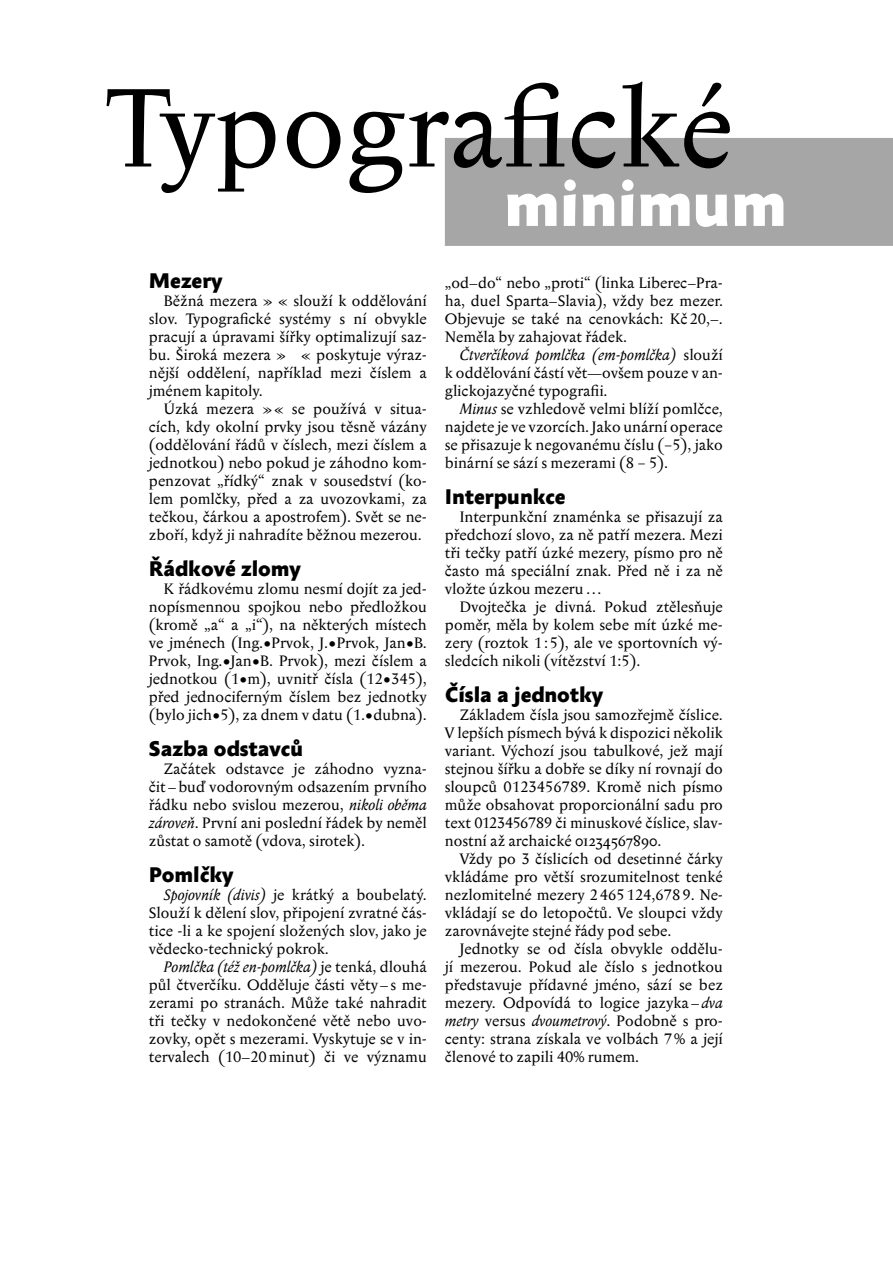
<style>
.page{position:relative;width:893px;height:1263px;background:#fff}
.page>*{position:absolute;margin:0;border:0;box-sizing:border-box;transform-origin:0 0}
.t1{font:110.4px "Anselm Serif";color:#000}
.t2{font:500 63px "Anselm Sans";color:#fff}
.t3{font:500 21px "Anselm Sans";color:#000}
.t4{font:15px/18px "Anselm Serif";color:#000;text-align:justify}
.s1{font-style:italic}
</style>
<div class="page">
<div style="left:446px;top:139px;width:446px;height:106px;background:#a6a6a6"></div>
<h1 class="t1" style="left:108px;top:50px;width:627px">Typografické</h1>
<h2 class="t2" style="left:504px;top:158px;width:284px">minimum</h2>
<h3 class="t3" style="left:149px;top:265px;width:75px">Mezery</h3>
<p class="t4" style="left:149px;top:292px;width:280px;text-indent:15px">Běžná mezera » « slouží k oddělování slov. Typografické systémy s ní obvykle pracují a úpravami šířky optimalizují saz&shy;bu. Široká mezera » « poskytuje výraz&shy;nější oddělení, například mezi číslem a jménem kapitoly.</p>
<p class="t4" style="left:149px;top:400px;width:280px;text-indent:15px">Úzká mezera »« se používá v situa&shy;cích, kdy okolní prvky jsou těsně vázány (oddělování řádů v číslech, mezi číslem a jednotkou) nebo pokud je záhodno kom&shy;penzovat „řídký“ znak v sousedství (ko&shy;lem pomlčky, před a za uvozovkami, za tečkou, čárkou a apostrofem). Svět se ne&shy;zboří, když ji nahradíte běžnou mezerou.</p>
<h3 class="t3" style="left:149px;top:553px;width:153px">Řádkové zlomy</h3>
<p class="t4" style="left:149px;top:580px;width:280px;text-indent:15px">K řádkovému zlomu nesmí dojít za jed&shy;nopísmennou spojkou nebo předložkou (kromě „a“ a „i“), na některých místech ve jménech (Ing.•Prvok, J.•Prvok, Jan•B.<br>Prvok, Ing.•Jan•B. Prvok), mezi číslem a jednotkou (1•m), uvnitř čísla (12•345), před jednociferným číslem bez jednotky (bylo jich•5), za dnem v datu (1.•dubna).</p>
<h3 class="t3" style="left:149px;top:733px;width:156px">Sazba odstavců</h3>
<p class="t4" style="left:149px;top:760px;width:280px;text-indent:15px">Začátek odstavce je záhodno vyzna&shy;čit–buď vodorovným odsazením prvního řádku nebo svislou mezerou, <span class="s1">nikoli oběma zároveň</span>. První ani poslední řádek by neměl zůstat o samotě (vdova, sirotek).</p>
<h3 class="t3" style="left:149px;top:859px;width:86px">Pomlčky</h3>
<p class="t4" style="left:149px;top:886px;width:280px;text-indent:15px"><span class="s1">Spojovník (divis)</span> je krátký a boubelatý.<br>Slouží k dělení slov, připojení zvratné čás&shy;tice -li a ke spojení složených slov, jako je vědecko-technický pokrok.</p>
<p class="t4" style="left:149px;top:958px;width:280px;text-indent:15px"><span class="s1">Pomlčka (též en-pomlčka)</span> je tenká, dlouhá půl čtverčíku. Odděluje části věty–s me&shy;zerami po stranách. Může také nahradit tři tečky v nedokončené větě nebo uvo&shy;zovky, opět s mezerami. Vyskytuje se v in&shy;tervalech (10–20minut) či ve významu</p>
<p class="t4" style="left:445px;top:274px;width:280px">„od–do“ nebo „proti“ (linka Liberec–Pra&shy;ha, duel Sparta–Slavia), vždy bez mezer.<br>Objevuje se také na cenovkách: Kč20,–.<br>Neměla by zahajovat řádek.</p>
<p class="t4" style="left:445px;top:346px;width:280px;text-indent:15px"><span class="s1">Čtverčíková pomlčka (em-pomlčka)</span> slouží k oddělování částí vět—ovšem pouze v an&shy;glickojazyčné typografii.</p>
<p class="t4" style="left:445px;top:400px;width:280px;text-indent:15px"><span class="s1">Minus</span> se vzhledově velmi blíží pomlčce, najdete je ve vzorcích. Jako unární operace se přisazuje k negovanému číslu (−5), jako binární se sází s mezerami (8 − 5).</p>
<h3 class="t3" style="left:445px;top:481px;width:122px">Interpunkce</h3>
<p class="t4" style="left:445px;top:508px;width:280px;text-indent:15px">Interpunkční znaménka se přisazují za předchozí slovo, za ně patří mezera. Mezi tři tečky patří úzké mezery, písmo pro ně často má speciální znak. Před ně i za ně vložte úzkou mezeru…</p>
<p class="t4" style="left:445px;top:598px;width:280px;text-indent:15px">Dvojtečka je divná. Pokud ztělesňuje poměr, měla by kolem sebe mít úzké me&shy;zery (roztok 1:5), ale ve sportovních vý&shy;sledcích nikoli (vítězství 1:5).</p>
<h3 class="t3" style="left:445px;top:679px;width:160px">Čísla a jednotky</h3>
<p class="t4" style="left:445px;top:706px;width:280px;text-indent:15px">Základem čísla jsou samozřejmě číslice.<br>V lepších písmech bývá k dispozici několik variant. Výchozí jsou tabulkové, jež mají stejnou šířku a dobře se díky ní rovnají do sloupců 0123456789. Kromě nich písmo může obsahovat proporcionální sadu pro text 0123456789 či minuskové číslice, slav&shy;nostní až archaické 01234567890.</p>
<p class="t4" style="left:445px;top:850px;width:280px;text-indent:15px">Vždy po 3 číslicích od desetinné čárky vkládáme pro větší srozumitelnost tenké nezlomitelné mezery 2465124,6789. Ne&shy;vkládají se do letopočtů. Ve sloupci vždy zarovnávejte stejné řády pod sebe.</p>
<p class="t4" style="left:445px;top:940px;width:280px;text-indent:15px">Jednotky se od čísla obvykle oddělu&shy;jí mezerou. Pokud ale číslo s jednotkou představuje přídavné jméno, sází se bez mezery. Odpovídá to logice jazyka–<span class="s1">dva metry</span> versus <span class="s1">dvoumetrový</span>. Podobně s pro&shy;centy: strana získala ve volbách 7% a její členové to zapili 40% rumem.</p>
</div>
